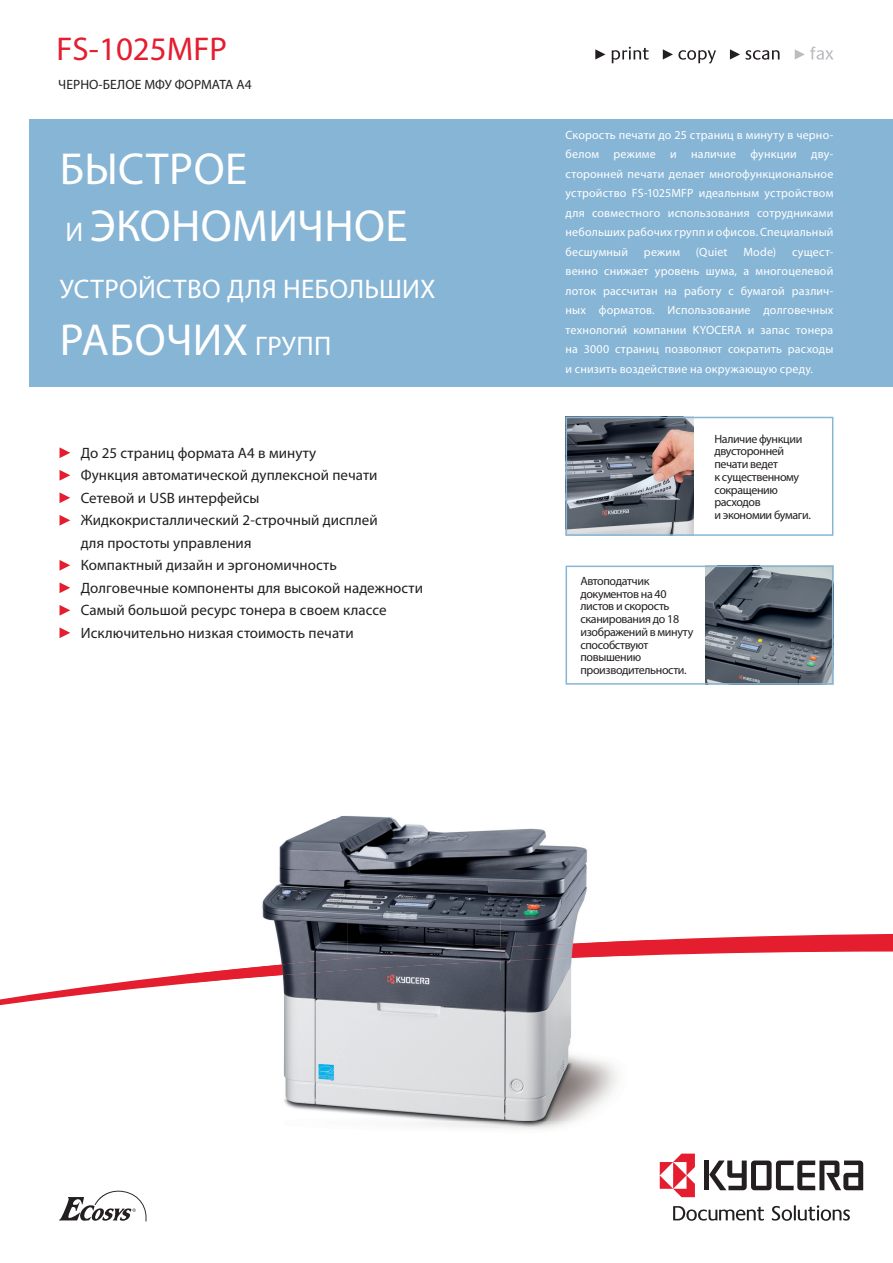
<style>
.page{position:relative;width:893px;height:1263px;background:#fff}
.page>*{position:absolute;margin:0;border:0;box-sizing:border-box;transform-origin:0 0}
.t1{font:45px/57px "Myriad Pro";letter-spacing:.005em;color:#fff}
.t2{font:33px "Myriad Pro";color:#e41d2f}
.t3{font:27px "Myriad Pro";letter-spacing:.01em;color:#fff}
.t4{font:15px/22.5px "Myriad Pro";letter-spacing:.005em;color:#231f20}
.t5{font:13.5px "Myriad Pro";letter-spacing:.005em;color:#231f20}
.t6{font:12px/19.5px "Myriad Pro";letter-spacing:.015em;color:#fff;text-align:justify}
.t7{font:12px/12.8px "Myriad Pro";letter-spacing:-.03em;color:#231f20}
.s1{font-size:27px}
</style>
<div class="page">
<div style="left:30px;top:119px;width:863px;height:268px;background:#87b5d5"></div>
<svg style="left:59px;top:1191px;width:87px;height:30px"></svg>
<div style="left:704px;top:1160px;width:5px;height:30px;background:#231f20"></div>
<svg style="left:709px;top:1160px;width:154px;height:30px"></svg>
<svg style="left:660px;top:1153px;width:35px;height:44px"></svg>
<svg style="left:772px;top:1205px;width:78px;height:16px"></svg>
<svg style="left:673px;top:1206px;width:91px;height:15px"></svg>
<svg style="left:0;top:933px;width:893px;height:73px"></svg>
<img style="left:194px;top:815px;width:459px;height:314px">
<img style="left:194px;top:958px;width:153px;height:25px">
<img style="left:347px;top:947px;width:153px;height:23px">
<img style="left:500px;top:940px;width:153px;height:21px">
<img style="left:569px;top:420px;width:124px;height:113px">
<img style="left:706px;top:569px;width:124px;height:113px">
<svg style="left:795px;top:47px;width:38px;height:13px"></svg>
<svg style="left:746px;top:50px;width:33px;height:10px"></svg>
<svg style="left:595px;top:49px;width:10px;height:11px"></svg>
<svg style="left:663px;top:49px;width:53px;height:14px"></svg>
<svg style="left:612px;top:47px;width:37px;height:16px"></svg>
<svg style="left:730px;top:49px;width:10px;height:11px"></svg>
<div style="left:566px;top:417px;width:267px;height:119px;border:2px solid #87b5d5"></div>
<div style="left:566px;top:566px;width:267px;height:119px;border:2px solid #87b5d5"></div>
<svg style="left:60px;top:447px;width:10px;height:11px"></svg>
<svg style="left:60px;top:470px;width:10px;height:11px"></svg>
<svg style="left:60px;top:492px;width:10px;height:11px"></svg>
<svg style="left:60px;top:515px;width:10px;height:11px"></svg>
<svg style="left:60px;top:560px;width:10px;height:11px"></svg>
<svg style="left:60px;top:582px;width:10px;height:11px"></svg>
<svg style="left:60px;top:605px;width:10px;height:11px"></svg>
<svg style="left:60px;top:627px;width:10px;height:11px"></svg>
<h2 class="t2" style="left:56px;top:28px;width:172px">FS-1025MFP</h2>
<p class="t5" style="left:58px;top:76px;width:195px">ЧЕРНО-БЕЛОЕ МФУ ФОРМАТА А4</p>
<h1 class="t1" style="left:60px;top:140px;width:349px">БЫСТРОЕ<br><span class="s1">И</span> ЭКОНОМИЧНОЕ</h1>
<h3 class="t3" style="left:60px;top:273px;width:377px">УСТРОЙСТВО ДЛЯ НЕБОЛЬШИХ</h3>
<h1 class="t1" style="left:60px;top:311px;width:273px">РАБОЧИХ <span class="s1">ГРУПП</span></h1>
<p class="t4" style="left:81px;top:441px;width:344px">До 25 страниц формата А4 в минуту<br>Функция автоматической дуплексной печати Сетевой и USB интерфейсы<br>Жидкокристаллический 2-строчный дисплей<br>для простоты управления<br>Компактный дизайн и эргономичность Долговечные компоненты для высокой надежности Самый большой ресурс тонера в своем классе Исключительно низкая стоимость печати</p>
<p class="t6" style="left:566px;top:125px;width:269px">Скорость печати до 25 страниц в минуту в черно&shy;белом режиме и наличие функции дву&shy;сторонней печати делает многофункциональное устройство FS-1025MFP идеальным устройством для совместного использования сотрудниками небольших рабочих групп и офисов. Специальный бесшумный</p>
<p class="t6" style="left:644px;top:242px;width:38px">режим</p>
<p class="t6" style="left:696px;top:242px;width:33px">(Quiet</p>
<p class="t6" style="left:743px;top:242px;width:34px">Mode)</p>
<p class="t6" style="left:566px;top:242px;width:269px;text-indent:227px">сущест&shy;венно снижает уровень шума, а многоцелевой лоток рассчитан на работу с бумагой различ&shy;ных форматов. Использование долговечных технологий компании KYOCERA и запас тонера на 3000 страниц позволяют сократить расходы и снизить воздействие на окружающую среду.</p>
<p class="t7" style="left:714px;top:432px;width:98px">Наличие функции двусторонней печати ведет<br>к существенному сокращению расходов<br>и экономии бумаги.</p>
<p class="t7" style="left:580px;top:574px;width:114px">Автоподатчик документов на 40 листов и скорость сканирования до 18 изображений в минуту способствуют повышению производительности.</p>
</div>
